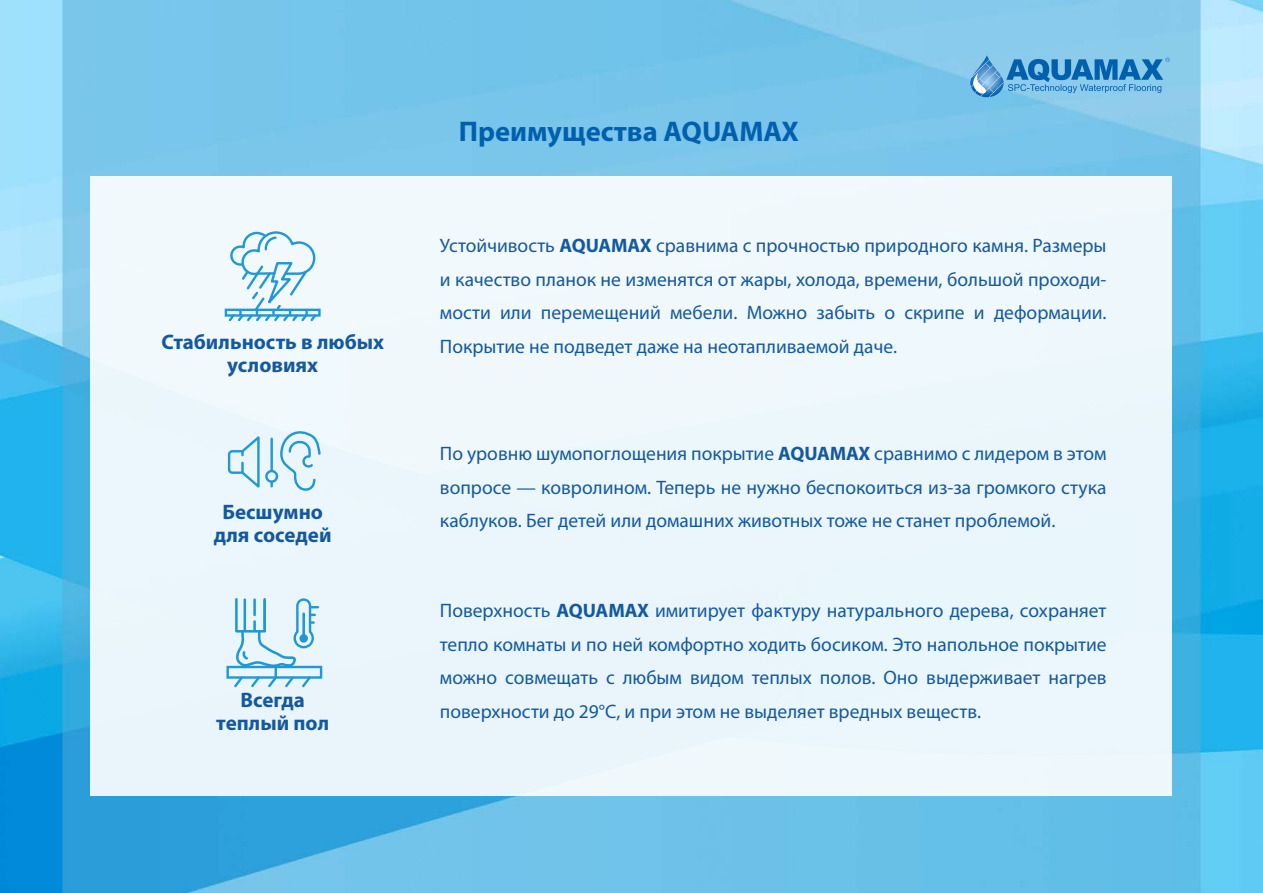
<style>
.page{position:relative;width:1263px;height:893px;background:#fff}
.page>*{position:absolute;margin:0;border:0;box-sizing:border-box;transform-origin:0 0}
.t1{font:700 28.5px "Myriad Pro";color:#0160ae}
.t2{font:700 21px/23.1px "Myriad Pro";color:#1459a0;text-align:center}
.t3{font:19.5px/33.6px "Myriad Pro";color:#1459a0;text-align:justify}
.s1{font-weight:700}
</style>
<div class="page">
<img style="left:0;top:0;width:1263px;height:893px">
<svg style="left:969px;top:55px;width:201px;height:42px;background:#61a9d7"></svg>
<div style="left:91px;top:177px;width:1081px;height:619px;background:#ebf7fc"></div>
<div style="left:225px;top:309px;width:96px;height:8px;border:2px solid #1f98d5"></div>
<svg style="left:227px;top:231px;width:91px;height:91px"></svg>
<div style="left:265px;top:470px;width:13px;height:13px;border:2px solid #1f98d5;border-radius:50%"></div>
<svg style="left:270px;top:431px;width:51px;height:60px"></svg>
<svg style="left:227px;top:436px;width:33px;height:52px"></svg>
<div style="left:226px;top:666px;width:96px;height:13px;border:2px solid #1f98d5"></div>
<svg style="left:232px;top:598px;width:86px;height:90px"></svg>
<hr style="left:253px;top:600px;width:3px;height:15px;background:#1f98d5">
<p class="t2" style="left:161px;top:330px;width:224px">Стабильность в любых условиях</p>
<p class="t2" style="left:214px;top:500px;width:119px">Бесшумно для соседей</p>
<p class="t2" style="left:216px;top:688px;width:114px">Всегда теплый пол</p>
<h1 class="t1" style="left:459px;top:112px;width:342px">Преимущества AQUAMAX</h1>
<p class="t3" style="left:440px;top:228px;width:668px">Устойчивость <span class="s1">AQUAMAX</span> сравнима с прочностью природного камня. Размеры и качество планок не изменятся от жары, холода, времени, большой проходи&shy;мости или перемещений мебели. Можно забыть о скрипе и деформации.<br>Покрытие не подведет даже на неотапливаемой даче.</p>
<p class="t3" style="left:440px;top:437px;width:668px">По уровню шумопоглощения покрытие <span class="s1">AQUAMAX</span> сравнимо с лидером в этом вопросе — ковролином. Теперь не нужно беспокоиться из-за громкого стука каблуков. Бег детей или домашних животных тоже не станет проблемой.</p>
<p class="t3" style="left:440px;top:594px;width:668px">Поверхность <span class="s1">AQUAMAX</span> имитирует фактуру натурального дерева, сохраняет тепло комнаты и по ней комфортно ходить босиком. Это напольное покрытие можно совмещать с любым видом теплых полов. Оно выдерживает нагрев поверхности до 29°С, и при этом не выделяет вредных веществ.</p>
</div>
